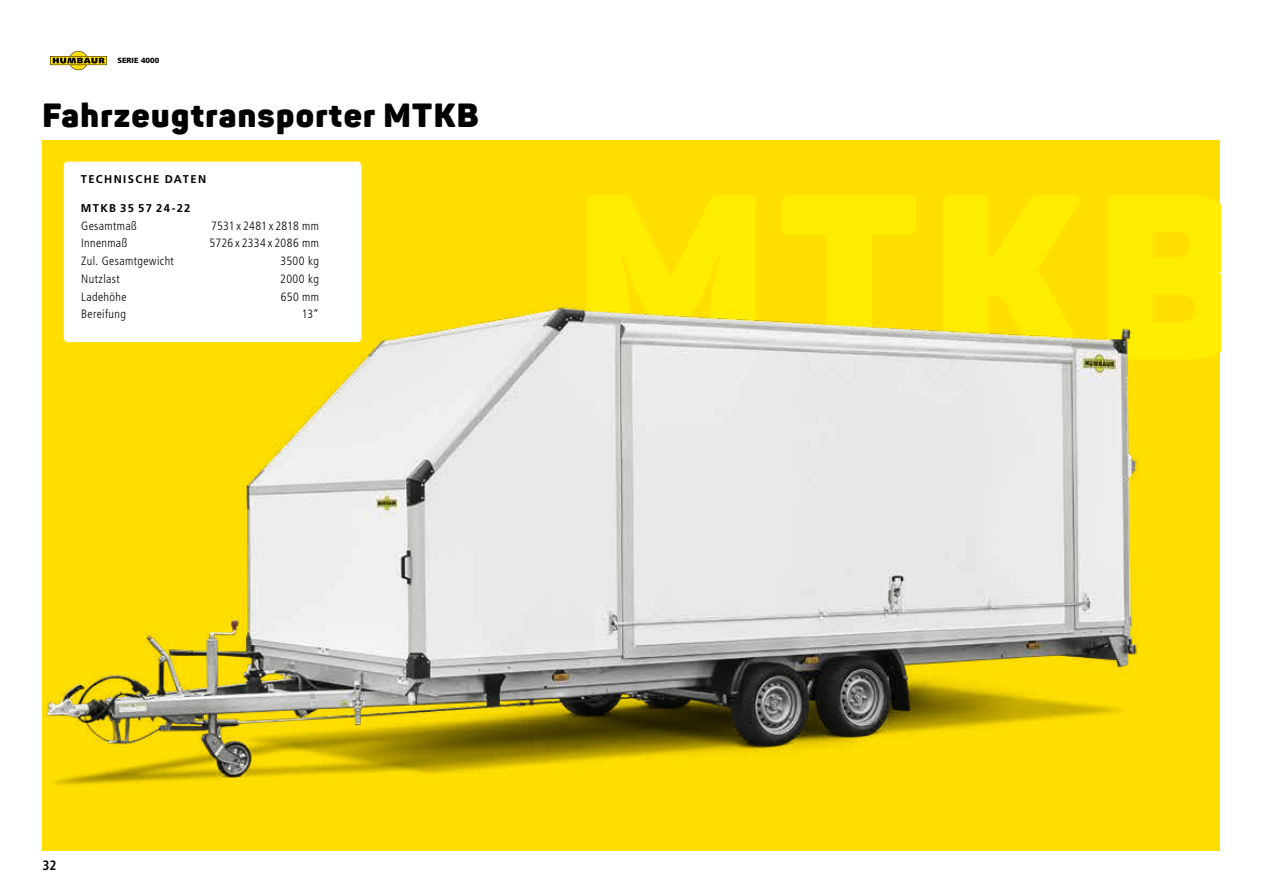
<style>
.page{position:relative;width:1263px;height:893px;background:#fff}
.page>*{position:absolute;margin:0;border:0;box-sizing:border-box;transform-origin:0 0}
.t1{font:900 33.15px "Panton";letter-spacing:.04em;color:#000}
.t2{font:13.5px "Frutiger LT 67 Bd Cn";color:#000}
.t3{font:12px "Frutiger LT 47 Lt Cn";letter-spacing:.03em;color:#000}
.t4{font:12px "Frutiger LT 47 Lt Cn";letter-spacing:.005em;color:#000}
.t5{font:11.25px "Frutiger LT 65 Bd";letter-spacing:.125em;color:#000}
.t6{font:7.5px "Frutiger LT 75 Blk";color:#000}
</style>
<div class="page">
<svg style="left:50px;top:51px;width:57px;height:19px"></svg>
<div style="left:43px;top:140px;width:1177px;height:710px;background:#ffde00"></div>
<div style="left:64px;top:162px;width:297px;height:180px;background:#fff;border-radius:4px"></div>
<img style="left:41px;top:261px;width:1098px;height:568px">
<p class="t6" style="left:117px;top:56px;width:43px">SERIE 4000</p>
<h1 class="t1" style="left:43px;top:94px;width:438px">Fahrzeugtransporter MTKB</h1>
<p class="t5" style="left:81px;top:173px;width:127px">TECHNISCHE DATEN</p>
<p class="t5" style="left:81px;top:201px;width:111px">MTKB 35 57 24-22</p>
<p class="t3" style="left:81px;top:219px;width:57px">Gesamtmaß</p>
<p class="t4" style="left:211px;top:219px;width:109px">7531 x 2481 x 2818 mm</p>
<p class="t3" style="left:81px;top:236px;width:48px">Innenmaß</p>
<p class="t3" style="left:209px;top:236px;width:111px">5726 x 2334 x 2086 mm</p>
<p class="t3" style="left:81px;top:254px;width:94px">Zul. Gesamtgewicht</p>
<p class="t3" style="left:281px;top:254px;width:40px">3500 kg</p>
<p class="t3" style="left:81px;top:272px;width:40px">Nutzlast</p>
<p class="t3" style="left:280px;top:272px;width:40px">2000 kg</p>
<p class="t3" style="left:81px;top:290px;width:47px">Ladehöhe</p>
<p class="t3" style="left:281px;top:290px;width:40px">650 mm</p>
<p class="t3" style="left:81px;top:307px;width:46px">Bereifung</p>
<p class="t3" style="left:302px;top:307px;width:19px">13“</p>
<p class="t2" style="left:43px;top:857px;width:16px">32</p>
</div>
